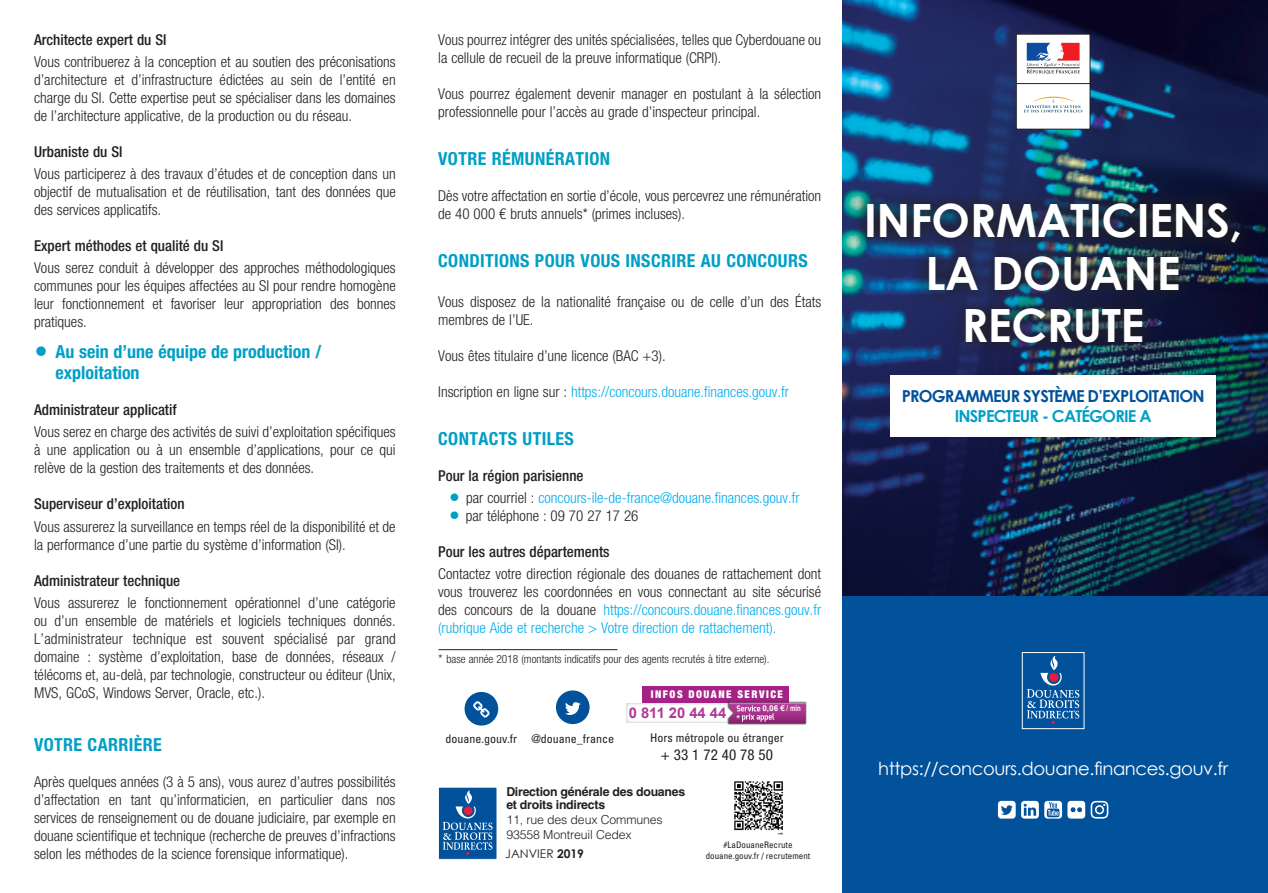
<style>
.page{position:relative;width:1268px;height:893px;background:#fff}
.page>*{position:absolute;margin:0;border:0;box-sizing:border-box;transform-origin:0 0}
.t1{font:700 45.9px/52.2px "Century Gothic";letter-spacing:-.01em;color:#fff;text-align:center}
.texte{font:700 condensed 18px "Helvetica Neue LT Std";letter-spacing:.02em;color:#009fc6}
.texte-2{font:700 condensed 18px/21.6px "Helvetica Neue LT Std";color:#009fc6}
.t2{font:18px "Century Gothic";letter-spacing:-.02em;color:#fff}
.t3{font:700 16.5px/19.5px "Century Gothic";letter-spacing:-.05em;color:#01519b;text-align:center}
.texte-3{font:300 condensed 15px/18px "Helvetica Neue LT Std";color:#231f20;text-align:justify}
.texte-4{font:500 condensed 15px "Helvetica Neue LT Std";color:#231f20}
.texte-5{font:300 condensed 15px "Helvetica Neue LT Std";color:#00aeef}
.texte-6{font:condensed 15px "Helvetica Neue LT Std";color:#231f20}
.t4{font:700 14.7px "Arial";color:#ae3994}
.t5{font:700 12.3px/13.5px "Helvetica LT Std";letter-spacing:-.02em;color:#231f20}
.t6{font:300 12.3px "Helvetica LT Std";letter-spacing:-.01em;color:#231f20}
.texte-7{font:condensed 12px "Univers";color:#231f20}
.t7{font:12px "Century Gothic";color:#231f20}
.texte-8{font:300 condensed 11.4px "Helvetica Neue LT Std";color:#231f20}
.t8{font:900 condensed 10.65px "Helvetica Neue";letter-spacing:.14em;color:#fff}
.t9{font:condensed 9px "Univers";color:#231f20}
.t10{font:700 8.1px "Arial";color:#fff}
.s1{font-family:"Minion Pro";font-weight:400;font-stretch:normal;font-size:36px}
.s2{color:#231f20}
.s3{font-family:"Zapf Calligraphic 801 BT";font-weight:400;font-stretch:normal;font-size:26.25px;color:#009fc6}
.s4{color:#00aeef}
.s5{font-family:"Helvetica LT Std";font-stretch:normal;font-size:12px}
.s6{font-weight:700}
.s7{color:#009fc6}
</style>
<div class="page">
<div style="left:438px;top:787px;width:59px;height:72px;background:#01519b"></div>
<svg style="left:443px;top:790px;width:49px;height:65px"></svg>
<div style="left:464px;top:806px;width:8px;height:9px;background:#ed1a3a;border-radius:50%"></div>
<img style="left:734px;top:781px;width:49px;height:53px">
<hr style="left:438px;top:649px;width:179px;height:1px;background:#231f20">
<div style="left:642px;top:686px;width:147px;height:23px;background:#a52185"></div>
<div style="left:626px;top:703px;width:177px;height:20px;background:linear-gradient(to bottom,#fff,#fbfbfb)"></div>
<img style="left:726px;top:701px;width:81px;height:24px">
<svg style="left:728px;top:703px;width:77px;height:20px;background:#ac4d96"></svg>
<div style="left:464px;top:692px;width:34px;height:34px;background:#01519b;border-radius:50%"></div>
<svg style="left:473px;top:701px;width:16px;height:16px"></svg>
<div style="left:556px;top:690px;width:33px;height:34px;background:#01519b;border-radius:50%"></div>
<svg style="left:565px;top:702px;width:15px;height:13px"></svg>
<div style="left:842px;top:580px;width:425px;height:313px;background:#01519b"></div>
<img style="left:842px;top:0;width:425px;height:595px">
<div style="left:849px;top:187px;width:406px;height:173px;background:#231f20;opacity:.75"></div>
<div style="left:890px;top:375px;width:325px;height:62px;background:#fff"></div>
<svg style="left:1027px;top:656px;width:52px;height:68px"></svg>
<svg style="left:1048px;top:673px;width:9px;height:9px"></svg>
<div style="left:1021px;top:652px;width:63px;height:77px;border:1px solid #fff"></div>
<svg style="left:997px;top:801px;width:41px;height:18px"></svg>
<svg style="left:1044px;top:801px;width:17px;height:18px"></svg>
<svg style="left:1067px;top:801px;width:17px;height:18px"></svg>
<svg style="left:1090px;top:801px;width:18px;height:18px"></svg>
<div style="left:1016px;top:34px;width:73px;height:95px;background:#fff"></div>
<hr style="left:1015px;top:83px;width:74px;height:1px;background:#231f20">
<svg style="left:1024px;top:97px;width:58px;height:15px"></svg>
<svg style="left:1026px;top:43px;width:53px;height:31px"></svg>
<p class="texte-4" style="left:34px;top:30px;width:134px">Architecte expert du SI</p>
<p class="texte-3" style="left:34px;top:53px;width:363px">Vous contribuerez à la conception et au soutien des préconisations d’architecture et d’infrastructure édictées au sein de l’entité en charge du SI. Cette expertise peut se spécialiser dans les domaines de l’architecture applicative, de la production ou du réseau.</p>
<p class="texte-4" style="left:34px;top:143px;width:90px">Urbaniste du SI</p>
<p class="texte-3" style="left:34px;top:165px;width:363px">Vous participerez à des travaux d’études et de conception dans un objectif de mutualisation et de réutilisation, tant des données que des services applicatifs.</p>
<p class="texte-4" style="left:34px;top:237px;width:191px">Expert méthodes et qualité du SI</p>
<p class="texte-3" style="left:34px;top:259px;width:363px">Vous serez conduit à développer des approches méthodologiques communes pour les équipes affectées au SI pour rendre homogène leur fonctionnement et favoriser leur appropriation des bonnes pratiques.</p>
<p class="texte-2" style="left:55px;top:340px;width:267px;text-indent:-21px"><span class="s1">•</span> Au sein d’une équipe de production / exploitation</p>
<p class="texte-4" style="left:34px;top:401px;width:144px">Administrateur applicatif</p>
<p class="texte-3" style="left:34px;top:423px;width:363px">Vous serez en charge des activités de suivi d’exploitation spécifiques à une application ou à un ensemble d’applications, pour ce qui relève de la gestion des traitements et des données.</p>
<p class="texte-4" style="left:34px;top:495px;width:152px">Superviseur d’exploitation</p>
<p class="texte-3" style="left:34px;top:517px;width:363px">Vous assurerez la surveillance en temps réel de la disponibilité et de la performance d’une partie du système d’information (SI).</p>
<p class="texte-4" style="left:34px;top:571px;width:148px">Administrateur technique</p>
<p class="texte-3" style="left:34px;top:593px;width:363px">Vous assurerez le fonctionnement opérationnel d’une catégorie ou d’un ensemble de matériels et logiciels techniques donnés.<br>L’administrateur technique est souvent spécialisé par grand domaine : système d’exploitation, base de données, réseaux / télécoms et, au-delà, par technologie, constructeur ou éditeur (Unix, MVS, GCoS, Windows Server, Oracle, etc.).</p>
<p class="texte" style="left:34px;top:734px;width:129px">VOTRE CARRIÈRE</p>
<p class="texte-3" style="left:34px;top:773px;width:363px">Après quelques années (3 à 5 ans), vous aurez d’autres possibilités d’affectation en tant qu’informaticien, en particulier dans nos services de renseignement ou de douane judiciaire, par exemple en douane scientifique et technique (recherche de preuves d’infractions selon les méthodes de la science forensique informatique).</p>
<p class="texte-3" style="left:438px;top:30px;width:384px">Vous pourrez intégrer des unités spécialisées, telles que Cyberdouane ou la cellule de recueil de la preuve informatique (CRPI).</p>
<p class="texte-3" style="left:438px;top:84px;width:384px">Vous pourrez également devenir manager en postulant à la sélection professionnelle pour l’accès au grade d’inspecteur principal.</p>
<p class="texte" style="left:438px;top:148px;width:173px">VOTRE RÉMUNÉRATION</p>
<p class="texte-3" style="left:438px;top:186px;width:384px">Dès votre affectation en sortie d’école, vous percevrez une rémunération de 40 000 € bruts annuels* (primes incluses).</p>
<p class="texte" style="left:438px;top:250px;width:371px">CONDITIONS POUR VOUS INSCRIRE AU CONCOURS</p>
<p class="texte-3" style="left:438px;top:292px;width:384px">Vous disposez de la nationalité française ou de celle d’un des États membres de l’UE.</p>
<p class="texte-3" style="left:438px;top:346px;width:229px">Vous êtes titulaire d’une licence (BAC +3).</p>
<p class="texte-5" style="left:438px;top:383px;width:352px"><span class="s2">Inscription en ligne sur :</span> https://concours.douane.finances.gouv.fr</p>
<p class="texte" style="left:438px;top:427px;width:137px">CONTACTS UTILES</p>
<p class="texte-4" style="left:438px;top:466px;width:147px">Pour la région parisienne</p>
<p class="texte-5" style="left:446px;top:489px;width:354px"><span class="s3">•</span> <span class="s2">par courriel :</span> concours-ile-de-france@douane.finances.gouv.fr</p>
<p class="texte-3" style="left:446px;top:506px;width:193px"><span class="s3">•</span> par téléphone : 09 70 27 17 26</p>
<p class="texte-4" style="left:438px;top:543px;width:173px">Pour les autres départements</p>
<p class="texte-3" style="left:438px;top:565px;width:384px">Contactez votre direction régionale des douanes de rattachement dont vous trouverez les coordonnées en vous connectant au site sécurisé des concours de la douane <span class="s4">https://concours.douane.finances.gouv.fr (rubrique Aide et recherche &gt; Votre direction de rattachement).</span></p>
<p class="texte-8" style="left:438px;top:653px;width:333px"><span class="s5">*</span> base année 2018 (montants indicatifs pour des agents recrutés à titre externe).</p>
<p class="texte-7" style="left:445px;top:731px;width:73px">douane.gouv.fr</p>
<p class="texte-7" style="left:531px;top:731px;width:84px">@douane_france</p>
<p class="t8" style="left:650px;top:687px;width:133px">INFOS DOUANE SERVICE</p>
<p class="t4" style="left:628px;top:703px;width:99px">0 811 20 44 44</p>
<p class="t10" style="left:762px;top:703px;width:40px">0,06 € / min</p>
<p class="texte-7" style="left:650px;top:730px;width:135px">Hors métropole ou étranger</p>
<p class="texte-6" style="left:660px;top:746px;width:113px">+ 33 1 72 40 78 50</p>
<p class="t5" style="left:506px;top:784px;width:180px">Direction générale des douanes et droits indirects</p>
<p class="t6" style="left:506px;top:812px;width:158px">11, rue des deux Communes</p>
<p class="t6" style="left:506px;top:826px;width:127px">93558 Montreuil Cedex</p>
<p class="t7" style="left:505px;top:845px;width:80px">JANVIER <span class="s6">2019</span></p>
<p class="t9" style="left:723px;top:839px;width:70px">#LaDouaneRecrute</p>
<p class="t9" style="left:705px;top:850px;width:106px">douane.gouv.fr / recrutement</p>
<p class="t1" style="left:863px;top:193px;width:379px">INFORMATICIENS,</p>
<p class="t1" style="left:925px;top:245px;width:257px">LA DOUANE<br>RECRUTE</p>
<p class="t3" style="left:901px;top:386px;width:304px">PROGRAMMEUR SYSTÈME D’EXPLOITATION<br><span class="s7">INSPECTEUR - CATÉGORIE A</span></p>
<p class="t2" style="left:877px;top:756px;width:351px">https://concours.douane.finances.gouv.fr</p>
</div>
